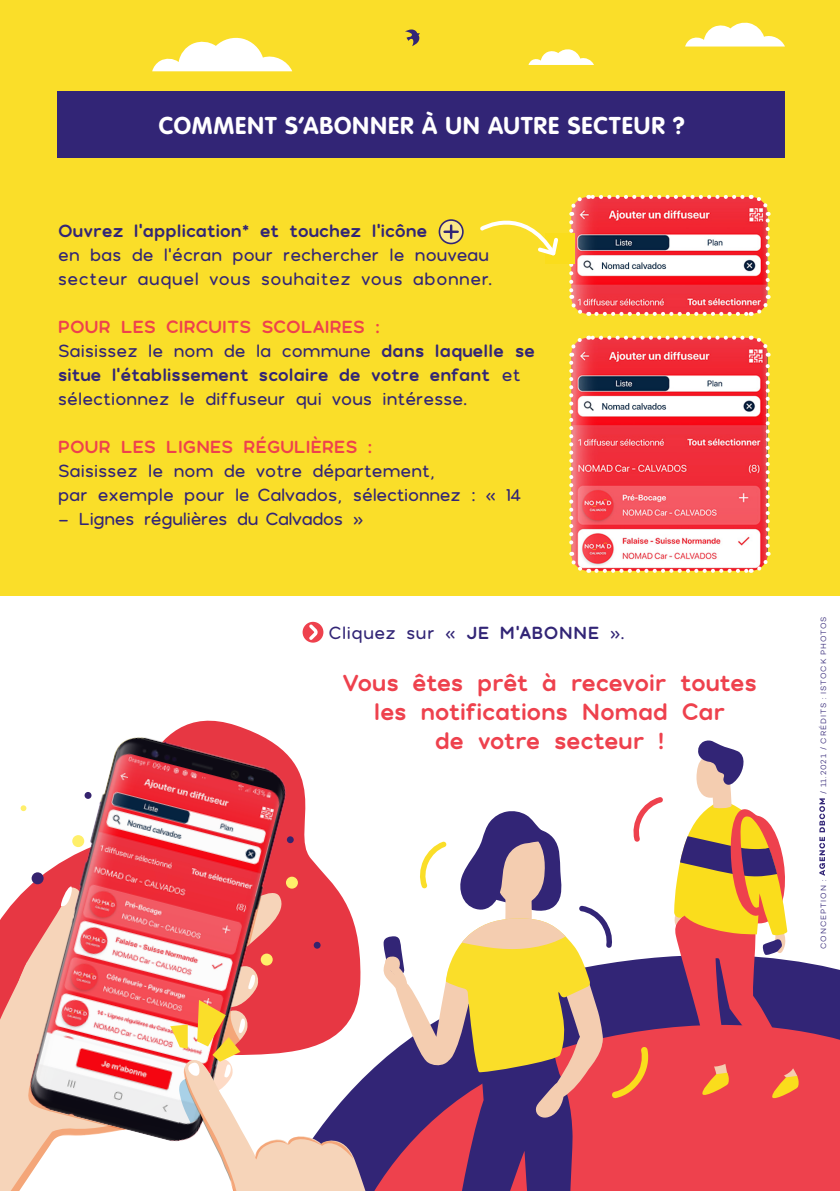
<style>
.page{position:relative;width:840px;height:1191px;background:#fff}
.page>*{position:absolute;margin:0;border:0;box-sizing:border-box;transform-origin:0 0}
.t1{font:700 24px "Polly Rounded";letter-spacing:-.035em;color:#ee414d}
.t2{font:700 24px "VAG Rounded";letter-spacing:.04em;color:#fff}
.t3{font:18px/24px "Polly Rounded";letter-spacing:-.03em;color:#322576}
.t4{font:18px/24px "Polly Rounded";letter-spacing:-.005em;color:#322576}
.t5{font:18px "Polly Rounded";letter-spacing:-.05em;color:#322576}
.t6{font:300 7.8px "Campton";letter-spacing:.125em;color:#322576}
.s1{font-weight:700}
.s2{font-weight:700;color:#ee414d}
</style>
<div class="page">
<div style="left:0;top:0;width:839px;height:595px;background:#fade29"></div>
<svg style="left:405px;top:29px;width:15px;height:17px"></svg>
<svg style="left:152px;top:37px;width:140px;height:34px"></svg>
<svg style="left:685px;top:22px;width:99px;height:25px"></svg>
<svg style="left:528px;top:49px;width:65px;height:16px"></svg>
<div style="left:57px;top:91px;width:727px;height:66px;background:#322576"></div>
<svg style="left:662px;top:956px;width:177px;height:31px;fill:#322576"></svg>
<svg style="left:662px;top:987px;width:177px;height:204px;background:#d93d51"></svg>
<img style="left:571px;top:338px;width:196px;height:233px">
<svg style="left:569px;top:363px;width:20px;height:210px;background:#ec8b80"></svg>
<svg style="left:596px;top:552px;width:175px;height:21px;background:#f9cebf"></svg>
<svg style="left:749px;top:335px;width:21px;height:211px;background:#ee7269"></svg>
<svg style="left:569px;top:335px;width:173px;height:22px;background:#f15e54"></svg>
<img style="left:571px;top:197px;width:196px;height:117px">
<svg style="left:569px;top:222px;width:20px;height:94px;background:#e18677"></svg>
<svg style="left:596px;top:295px;width:175px;height:21px;background:#f16159"></svg>
<svg style="left:749px;top:194px;width:21px;height:94px;background:#ee8070"></svg>
<svg style="left:569px;top:194px;width:173px;height:22px;background:#f16054"></svg>
<img style="left:84px;top:621px;width:240px;height:176px">
<svg style="left:819px;top:798px;width:5px;height:77px"></svg>
<div style="left:544px;top:233px;width:30px;height:31px;background:#fadd1c"></div>
<svg style="left:480px;top:220px;width:78px;height:39px"></svg>
<svg style="left:302px;top:622px;width:21px;height:20px"></svg>
<svg style="left:0;top:797px;width:662px;height:394px"></svg>
<svg style="left:673px;top:740px;width:126px;height:361px"></svg>
<svg style="left:439px;top:220px;width:23px;height:23px"></svg>
<div style="left:438px;top:219px;width:25px;height:25px;border:2px solid #322576;border-radius:50%"></div>
<svg style="left:444px;top:226px;width:13px;height:12px"></svg>
<p class="t2" style="left:159px;top:111px;width:527px">COMMENT S’ABONNER À UN AUTRE SECTEUR ?</p>
<p class="t4" style="left:58px;top:218px;width:436px"><span class="s1">Ouvrez l’application* et touchez l’icône<br></span>en bas de l’écran pour rechercher le nouveau secteur auquel vous souhaitez vous abonner.</p>
<p class="t3" style="left:58px;top:314px;width:478px"><span class="s2">POUR LES CIRCUITS SCOLAIRES :<br></span>Saisissez le nom de la commune <span class="s1">dans laquelle se situe l’établissement scolaire de votre enfant</span> et sélectionnez le diffuseur qui vous intéresse.</p>
<p class="t3" style="left:58px;top:434px;width:465px"><span class="s2">POUR LES LIGNES RÉGULIÈRES :<br></span>Saisissez le nom de votre département,<br>par exemple pour le Calvados, sélectionnez : « 14</p>
<p class="t5" style="left:58px;top:507px;width:307px">– Lignes régulières du Calvados »</p>
<p class="t4" style="left:328px;top:620px;width:298px">Cliquez sur « <span class="s1">JE M’ABONNE</span> ».</p>
<p class="t1" style="left:342px;top:667px;width:416px">Vous êtes prêt à recevoir toutes</p>
<p class="t1" style="left:373px;top:696px;width:353px">les notifications Nomad Car</p>
<p class="t1" style="left:434px;top:725px;width:231px">de votre secteur !</p>
<p class="t6" style="left:818px;top:794px;width:179px;rotate:-90deg">/ 11.2021 / CRÉDITS : ISTOCK PHOTOS</p>
<p class="t6" style="left:818px;top:949px;width:71px;rotate:-90deg">CONCEPTION :</p>
</div>
